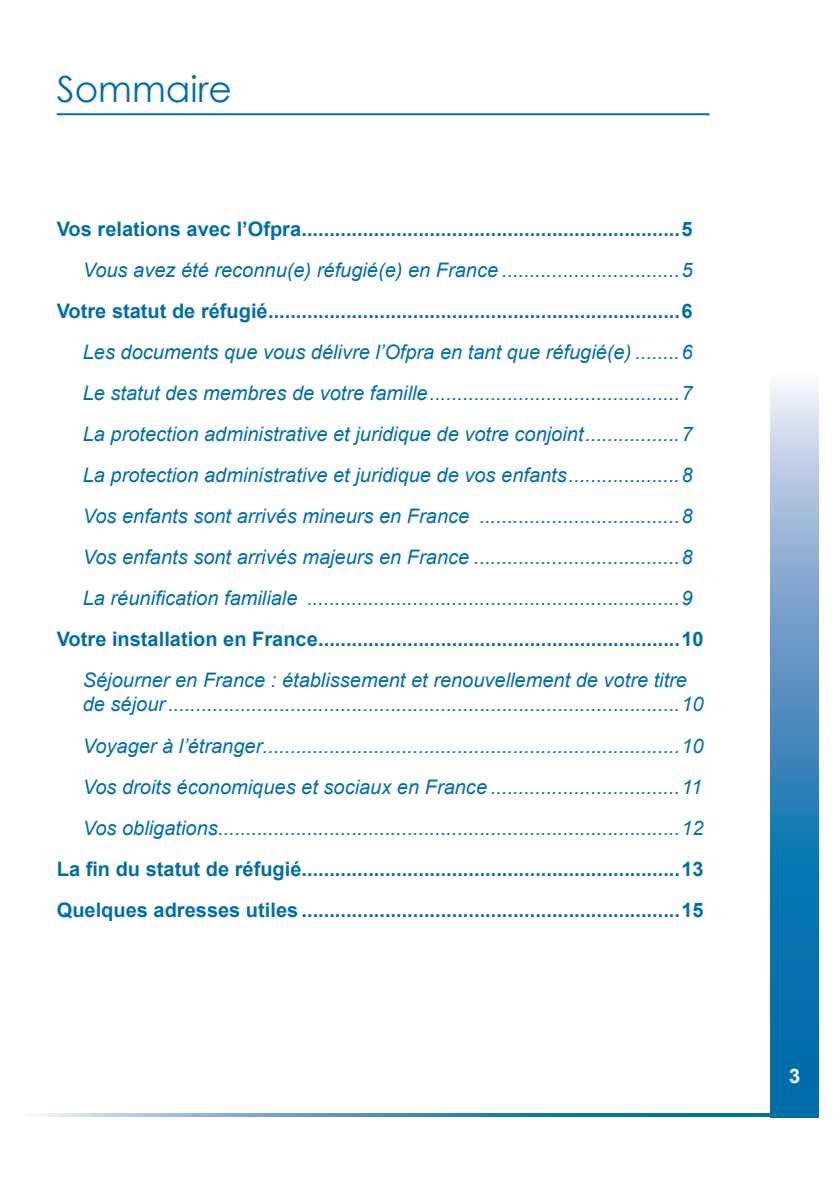
<style>
.page{position:relative;width:840px;height:1191px;background:#fff}
.page>*{position:absolute;margin:0;border:0;box-sizing:border-box;transform-origin:0 0}
.t1{font:36px "Century Gothic";color:#006eab}
.t2{font:italic 20px/41px "Arial";color:#006eab;text-align:justify}
.t3{font:700 20px/41px "Arial";color:#006eab}
.t4{font:700 20px "Arial";color:#fff}
</style>
<div class="page">
<svg style="left:770px;top:383px;width:48px;height:734px;background:#4f93c2"></svg>
<svg style="left:35px;top:1113px;width:771px;height:4px;background:#4f93c2"></svg>
<hr style="left:57px;top:113px;width:652px;height:2px;background:#006eab">
<h1 class="t1" style="left:57px;top:64px;width:177px">Sommaire</h1>
<p class="t3" style="left:57px;top:209px;width:637px">Vos relations avec l’Ofpra....................................................................5</p>
<p class="t2" style="left:83px;top:250px;width:611px">Vous avez été reconnu(e) réfugié(e) en France ................................5</p>
<p class="t3" style="left:57px;top:291px;width:637px">Votre statut de réfugié..........................................................................6</p>
<p class="t2" style="left:83px;top:332px;width:611px">Les documents que vous délivre l’Ofpra en tant que réfugié(e) ........6<br>Le statut des membres de votre famille.............................................7<br>La protection administrative et juridique de votre conjoint.................7<br>La protection administrative et juridique de vos enfants....................8<br>Vos enfants sont arrivés mineurs en France ....................................8<br>Vos enfants sont arrivés majeurs en France .....................................8<br>La réunification familiale ...................................................................9</p>
<p class="t3" style="left:57px;top:619px;width:648px">Votre installation en France.................................................................10</p>
<p class="t2" style="left:83px;top:668px;width:622px;line-height:24px">Séjourner en France : établissement et renouvellement de votre titre de séjour............................................................................................10</p>
<p class="t2" style="left:83px;top:725px;width:622px">Voyager à l’étranger...........................................................................10<br>Vos droits économiques et sociaux en France ..................................11<br>Vos obligations...................................................................................12</p>
<p class="t3" style="left:57px;top:848px;width:648px">La fin du statut de réfugié....................................................................13<br>Quelques adresses utiles ....................................................................15</p>
<p class="t4" style="left:788px;top:1062px;width:13px">3</p>
</div>
